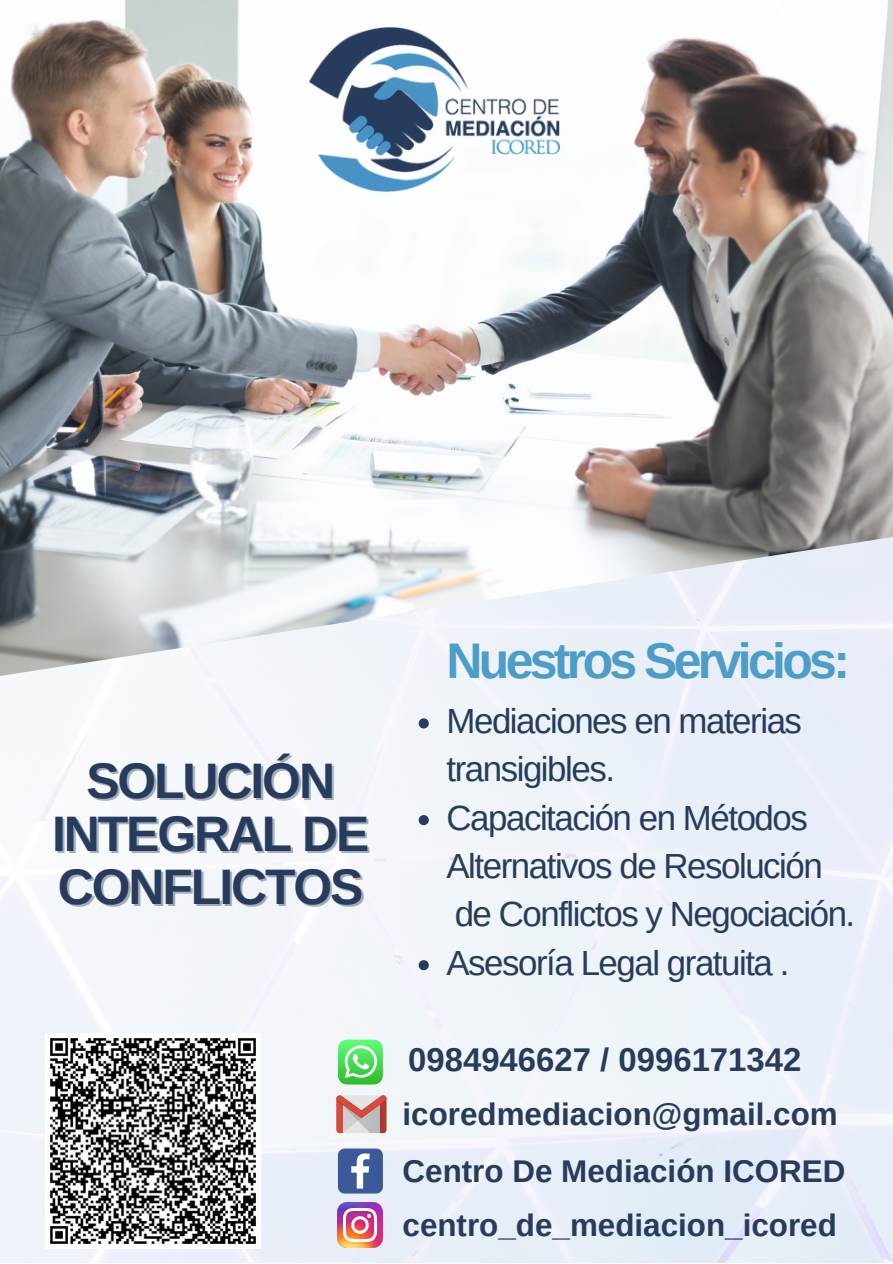
<style>
.page{position:relative;width:893px;height:1264px;background:#fff}
.page>*{position:absolute;margin:0;border:0;box-sizing:border-box;transform-origin:0 0}
.t1{font:700 49.95px "Arimo";letter-spacing:-.075em;color:#4c9dc8}
.t2{font:700 49.8px/52.8px "Arimo";letter-spacing:-.04em;color:#273c5c;text-align:center}
.t3{font:34.8px/48.3px "Arimo";letter-spacing:-.04em;color:#273c5c}
.t4{font:700 32.85px "Arimo";color:#273c5c}
.t5{font:700 31.35px/57px "Arimo";color:#273c5c}
</style>
<div class="page">
<img style="left:0;top:686px;width:892px;height:576px">
<img style="left:0;top:0;width:892px;height:686px">
<img style="left:310px;top:27px;width:249px;height:164px">
<svg style="left:418px;top:718px;width:11px;height:10px"></svg>
<svg style="left:418px;top:815px;width:11px;height:10px"></svg>
<svg style="left:418px;top:960px;width:11px;height:10px"></svg>
<img style="left:46px;top:1033px;width:215px;height:215px">
<img style="left:338px;top:1202px;width:45px;height:45px">
<svg style="left:338px;top:1039px;width:45px;height:45px"></svg>
<svg style="left:338px;top:1148px;width:45px;height:45px;background:#5f78ab"></svg>
<svg style="left:336px;top:1094px;width:51px;height:39px;background:#cf9a96"></svg>
<h2 class="t2" style="left:52px;top:754px;width:318px">SOLUCIÓN<br>INTEGRAL DE<br>CONFLICTOS</h2>
<h1 class="t1" style="left:446px;top:632px;width:405px">Nuestros Servicios:</h1>
<p class="t3" style="left:446px;top:696px;width:410px">Mediaciones en materias transigibles.<br>Capacitación en Métodos<br>Alternativos de Resolución de Conflictos y Negociación.<br>Asesoría Legal gratuita .</p>
<p class="t4" style="left:408px;top:1041px;width:395px">0984946627 / 0996171342</p>
<p class="t5" style="left:402px;top:1085px;width:444px">icoredmediacion@gmail.com<br>Centro De Mediación ICORED</p>
<p class="t5" style="left:402px;top:1196px;width:436px">centro_de_mediacion_icored</p>
</div>
